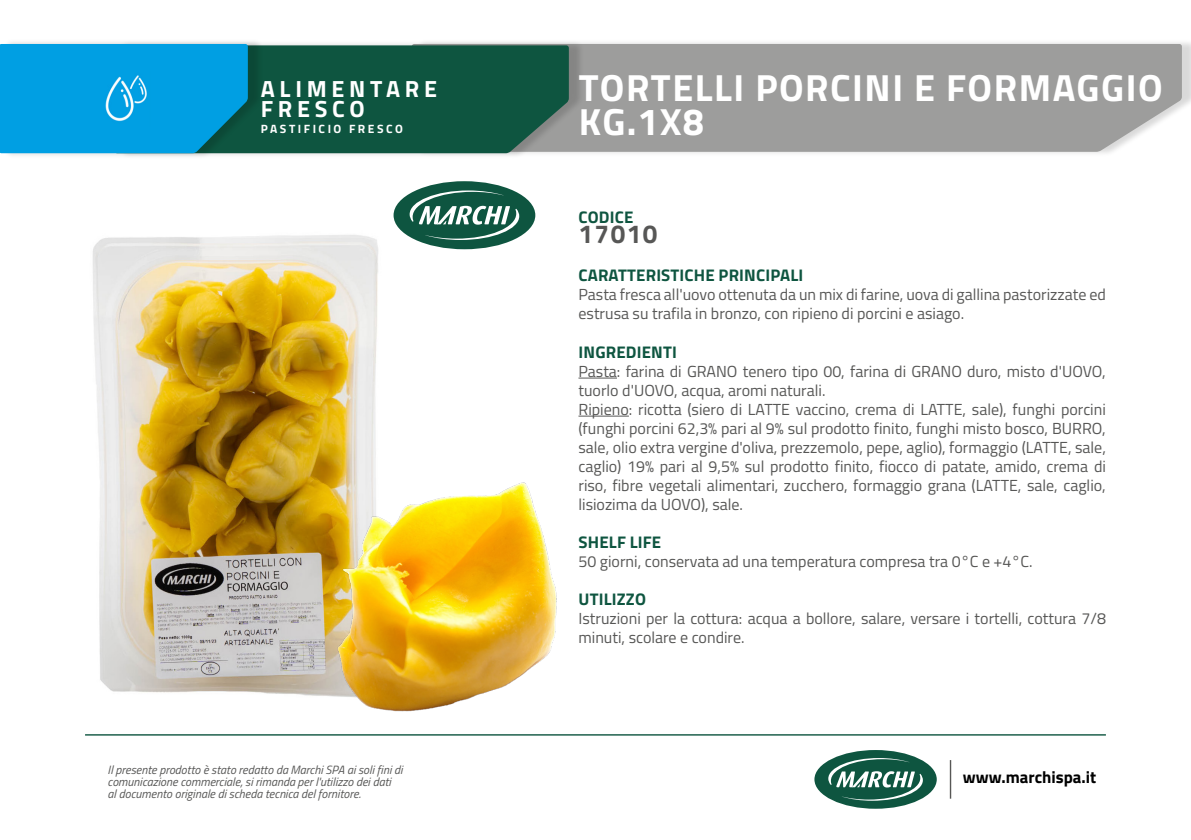
<style>
.page{position:relative;width:1191px;height:840px;background:#fff}
.page>*{position:absolute;margin:0;border:0;box-sizing:border-box;transform-origin:0 0}
.t1{font:700 37.8px "Titillium Web";letter-spacing:.04em;color:#fff}
.t2{font:700 26px "Titillium Web";letter-spacing:.06em;color:#575756}
.t3{font:700 23.4px/19.8px "Titillium Web";letter-spacing:.2em;color:#fff}
.t4{font:700 16.8px "Titillium Web";letter-spacing:.01em;color:#0e5540}
.t5{font:700 16.8px "Titillium Web";color:#000}
.t6{font:16px/19px "Titillium Web";color:#575756}
.t7{font:italic 12px/12px "Titillium Web";color:#575756}
.t8{font:700 12px "Titillium Web";letter-spacing:.21em;color:#fff}
</style>
<div class="page">
<hr style="left:949px;top:759px;width:2px;height:39px;background:#575756">
<div style="left:814px;top:749px;width:122px;height:59px;background:#0e5540;border-radius:50%"></div>
<svg style="left:828px;top:757px;width:95px;height:43px"></svg>
<hr style="left:85px;top:733px;width:1021px;height:2px;background:#0e5540">
<div style="left:416px;top:39px;width:775px;height:118px;background:#000;opacity:.15"></div>
<div style="left:584px;top:44px;width:597px;height:108px;background:#9d9d9c"></div>
<div style="left:119px;top:40px;width:465px;height:119px;background:#000;opacity:.15"></div>
<div style="left:263px;top:45px;width:306px;height:108px;background:#0e5540"></div>
<hr style="left:578px;top:377px;width:39px;height:1px;background:#575756">
<hr style="left:578px;top:415px;width:51px;height:1px;background:#575756">
<div style="left:4px;top:38px;width:259px;height:121px;background:#000;opacity:.15"></div>
<div style="left:0;top:44px;width:248px;height:109px;background:#009fe3"></div>
<img style="left:102px;top:71px;width:49px;height:55px">
<div style="left:393px;top:181px;width:142px;height:68px;background:#0e5540;border-radius:50%"></div>
<svg style="left:409px;top:190px;width:110px;height:50px"></svg>
<img style="left:93px;top:230px;width:332px;height:466px">
<img style="left:320px;top:470px;width:237px;height:242px">
<p class="t3" style="left:261px;top:78px;width:178px">ALIMENTARE<br>FRESCO</p>
<p class="t8" style="left:261px;top:120px;width:143px">PASTIFICIO FRESCO</p>
<p class="t7" style="left:108px;top:762px;width:296px">Il presente prodotto è stato redatto da Marchi SPA ai soli fini di comunicazione commerciale, si rimanda per l'utilizzo dei dati<br>al documento originale di scheda tecnica del fornitore.</p>
<p class="t1" style="left:578px;top:59px;width:585px">TORTELLI PORCINI E FORMAGGIO</p>
<p class="t1" style="left:578px;top:93px;width:127px">KG.1X8</p>
<p class="t4" style="left:578px;top:204px;width:56px">CODICE</p>
<p class="t2" style="left:578px;top:214px;width:81px">17010</p>
<p class="t4" style="left:578px;top:262px;width:226px">CARATTERISTICHE PRINCIPALI</p>
<p class="t6" style="left:578px;top:284px;width:529px">Pasta fresca all'uovo ottenuta da un mix di farine, uova di gallina pastorizzate ed estrusa su trafila in bronzo, con ripieno di porcini e asiago.</p>
<p class="t4" style="left:578px;top:338px;width:100px">INGREDIENTI</p>
<p class="t6" style="left:578px;top:360px;width:529px">Pasta: farina di GRANO tenero tipo 00, farina di GRANO duro, misto d'UOVO, tuorlo d'UOVO, acqua, aromi naturali.</p>
<p class="t6" style="left:578px;top:398px;width:529px;text-align:justify">Ripieno: ricotta (siero di LATTE vaccino, crema di LATTE, sale), funghi porcini (funghi porcini 62,3% pari al 9% sul prodotto finito, funghi misto bosco, BURRO, sale, olio extra vergine d'oliva, prezzemolo, pepe, aglio), formaggio (LATTE, sale, caglio) 19% pari al 9,5% sul prodotto finito, fiocco di patate, amido, crema di riso, fibre vegetali alimentari, zucchero, formaggio grana (LATTE, sale, caglio, lisiozima da UOVO), sale.</p>
<p class="t4" style="left:578px;top:528px;width:84px">SHELF LIFE</p>
<p class="t6" style="left:578px;top:550px;width:456px">50 giorni, conservata ad una temperatura compresa tra 0°C e +4°C.</p>
<p class="t4" style="left:578px;top:585px;width:69px">UTILIZZO</p>
<p class="t6" style="left:578px;top:607px;width:529px">Istruzioni per la cottura: acqua a bollore, salare, versare i tortelli, cottura 7/8 minuti, scolare e condire.</p>
<p class="t5" style="left:963px;top:764px;width:135px">www.marchispa.it</p>
</div>
